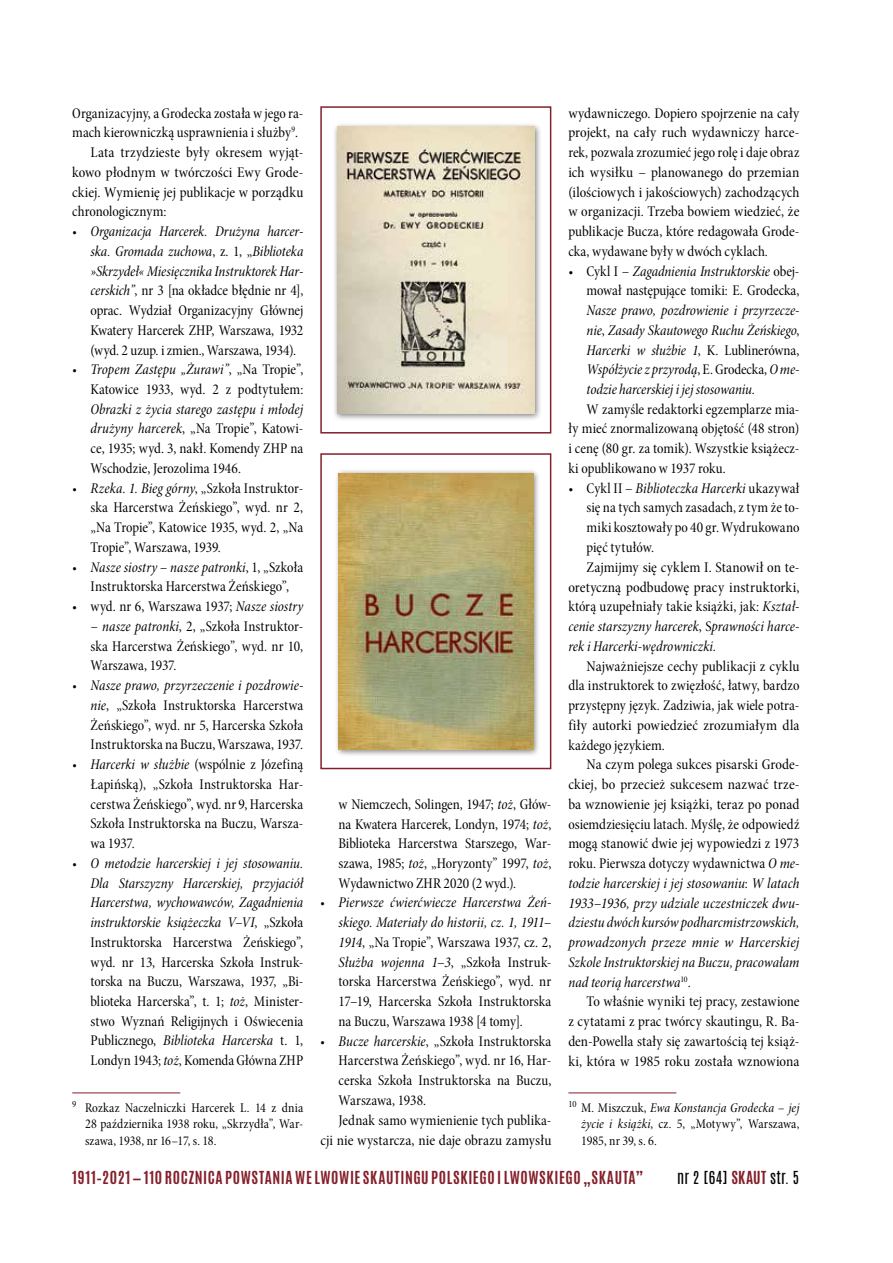
<style>
.page{position:relative;width:893px;height:1263px;background:#fff}
.page>*{position:absolute;margin:0;border:0;box-sizing:border-box;transform-origin:0 0}
.t1{font:15px/19.8px "Minion Pro Cn Subh";color:#000;text-align:justify}
.t2{font:15px/19.8px "Minion Pro Cn It Subh";letter-spacing:.005em;color:#000;text-align:justify}
.t3{font:700 15px "Antonio";letter-spacing:.04em;color:#841f2a}
.t4{font:15px "Antonio";letter-spacing:.025em;color:#000}
.t5{font:13.5px/16.2px "Minion Pro Cn Subh";letter-spacing:.005em;color:#000;text-align:justify}
.t6{font:13.5px "Minion Pro Cn It Subh";letter-spacing:.01em;color:#000}
.s1{font-family:"Minion Pro Cn Subh"}
.s2{font-family:"Minion Pro Cn It Subh"}
.s3{font-weight:700;color:#841f2a}
</style>
<div class="page">
<hr style="left:72px;top:1092px;width:108px;height:1px;background:#841f2a">
<hr style="left:568px;top:1092px;width:108px;height:1px;background:#841f2a">
<div style="left:320px;top:106px;width:231px;height:327px;border:2px solid #841f2a"></div>
<div style="left:320px;top:453px;width:231px;height:316px;border:2px solid #841f2a"></div>
<div style="left:333px;top:122px;width:209px;height:299px;background:#000;opacity:.5"></div>
<img style="left:337px;top:127px;width:197px;height:287px">
<div style="left:334px;top:468px;width:207px;height:289px;background:#000;opacity:.5"></div>
<img style="left:339px;top:473px;width:194px;height:276px">
<p class="t1" style="left:72px;top:103px;width:233px">Organizacyjny, a Grodecka została w jego ra-</p>
<p class="t1" style="left:72px;top:123px;width:227px">mach kierowniczką usprawnienia i służby<sup>9</sup>.</p>
<p class="t1" style="left:91px;top:143px;width:214px">Lata trzydzieste były okresem wyjąt-</p>
<p class="t1" style="left:72px;top:162px;width:233px">kowo płodnym w twórczości Ewy Grode-</p>
<p class="t1" style="left:72px;top:182px;width:233px">ckiej. Wymienię jej publikacje w porządku</p>
<p class="t1" style="left:72px;top:202px;width:96px">chronologicznym:</p>
<p class="t2" style="left:91px;top:222px;width:214px;text-indent:-18px">• Organizacja Harcerek. Drużyna harcer&shy;ska. Gromada zuchowa<span class="s1">, z. 1, „</span>Biblioteka »Skrzydeł« Miesięcznika Instruktorek Har-</p>
<p class="t1" style="left:91px;top:281px;width:214px"><span class="s2">cerskich”</span>, nr 3 [na okładce błędnie nr 4], oprac. Wydział Organizacyjny Głównej Kwatery Harcerek ZHP, Warszawa, 1932 (wyd. 2 uzup. i zmien., Warszawa, 1934).</p>
<p class="t2" style="left:72px;top:360px;width:233px">• Tropem Zastępu „Żurawi”<span class="s1">, „Na Tropie”,</span></p>
<p class="t1" style="left:91px;top:380px;width:214px">Katowice 1933, wyd. 2 z podtytułem:</p>
<p class="t2" style="left:91px;top:399px;width:214px">Obrazki z życia starego zastępu i młodej</p>
<p class="t1" style="left:91px;top:419px;width:214px"><span class="s2">drużyny harcerek</span>, „Na Tropie”, Katowi&shy;ce, 1935; wyd. 3, nakł. Komendy ZHP na Wschodzie, Jerozolima 1946.</p>
<p class="t1" style="left:90px;top:478px;width:214px;text-indent:-18px"><span class="s2">• Rzeka. 1. Bieg górny</span>, „Szkoła Instruktor&shy;ska Harcerstwa Żeńskiego”, wyd. nr 2, „Na Tropie”, Katowice 1935, wyd. 2, „Na Tropie”, Warszawa, 1939.</p>
<p class="t2" style="left:72px;top:557px;width:233px">• Nasze siostry – nasze patronki<span class="s1">, 1, „Szkoła</span></p>
<p class="t1" style="left:90px;top:577px;width:200px">Instruktorska Harcerstwa Żeńskiego”,</p>
<p class="t1" style="left:72px;top:597px;width:233px">• wyd. nr 6, Warszawa 1937; <span class="s2">Nasze siostry</span></p>
<p class="t1" style="left:90px;top:616px;width:214px"><span class="s2">– nasze patronki</span>, 2, „Szkoła Instruktor&shy;ska Harcerstwa Żeńskiego”, wyd. nr 10, Warszawa, 1937.</p>
<p class="t2" style="left:72px;top:676px;width:233px">• Nasze prawo, przyrzeczenie i pozdrowie-</p>
<p class="t1" style="left:90px;top:695px;width:214px"><span class="s2">nie</span>, „Szkoła Instruktorska Harcerstwa Żeńskiego”, wyd. nr 5, Harcerska Szkoła Instruktorska na Buczu, Warszawa, 1937.</p>
<p class="t1" style="left:90px;top:755px;width:214px;text-indent:-18px"><span class="s2">• Harcerki w służbie</span> (wspólnie z Józefiną Łapińską), „Szkoła Instruktorska Har&shy;cerstwa Żeńskiego”, wyd. nr 9, Harcerska Szkoła Instruktorska na Buczu, Warsza&shy;wa 1937.</p>
<p class="t2" style="left:90px;top:853px;width:214px;text-indent:-18px">• O metodzie harcerskiej i jej stosowaniu.<br>Dla Starszyzny Harcerskiej, przyjaciół Harcerstwa, wychowawców, Zagadnienia instruktorskie książeczka V–VI<span class="s1">, „Szkoła</span></p>
<p class="t1" style="left:90px;top:932px;width:214px">Instruktorska Harcerstwa Żeńskiego”, wyd. nr 13, Harcerska Szkoła Instruk&shy;torska na Buczu, Warszawa, 1937, „Bi&shy;blioteka Harcerska”, t. 1; <span class="s2">toż</span>, Minister&shy;stwo Wyznań Religijnych i Oświecenia</p>
<p class="t2" style="left:90px;top:1031px;width:214px"><span class="s1">Publicznego,</span> Biblioteka Harcerska <span class="s1">t. 1,</span></p>
<p class="t1" style="left:90px;top:1051px;width:214px">Londyn 1943; <span class="s2">toż</span>, Komenda Główna ZHP</p>
<p class="t5" style="left:85px;top:1100px;width:220px;text-indent:-13px"><sup>9</sup> Rozkaz Naczelniczki Harcerek L. 14 z dnia 28 października 1938 roku, „Skrzydła”, War&shy;szawa, 1938, nr 16–17, s. 18.</p>
<p class="t1" style="left:339px;top:794px;width:214px">w Niemczech, Solingen, 1947; <span class="s2">toż</span>, Głów&shy;na Kwatera Harcerek, Londyn, 1974; <span class="s2">toż</span>, Biblioteka Harcerstwa Starszego, War&shy;szawa, 1985; <span class="s2">toż</span>, „Horyzonty” 1997, <span class="s2">toż</span>, Wydawnictwo ZHR 2020 (2 wyd.).</p>
<p class="t2" style="left:320px;top:893px;width:233px;text-align:right">• Pierwsze ćwierćwiecze Harcerstwa Żeń&shy;skiego. Materiały do historii, cz. 1, 1911–</p>
<p class="t1" style="left:339px;top:932px;width:214px"><span class="s2">1914</span>, „Na Tropie”, Warszawa 1937, cz. 2,</p>
<p class="t2" style="left:339px;top:952px;width:214px">Służba wojenna 1–3<span class="s1">, „Szkoła Instruk-</span></p>
<p class="t1" style="left:339px;top:972px;width:214px">torska Harcerstwa Żeńskiego”, wyd. nr 17–19, Harcerska Szkoła Instruktorska na Buczu, Warszawa 1938 [4 tomy].</p>
<p class="t1" style="left:320px;top:1031px;width:233px"><span class="s2">• Bucze harcerskie</span>, „Szkoła Instruktorska</p>
<p class="t1" style="left:339px;top:1051px;width:214px">Harcerstwa Żeńskiego”, wyd. nr 16, Har-</p>
<p class="t1" style="left:339px;top:1071px;width:214px">cerska Szkoła Instruktorska na Buczu,</p>
<p class="t1" style="left:339px;top:1090px;width:89px">Warszawa, 1938.</p>
<p class="t1" style="left:339px;top:1110px;width:214px">Jednak samo wymienienie tych publika-</p>
<p class="t1" style="left:320px;top:1130px;width:233px">cji nie wystarcza, nie daje obrazu zamysłu</p>
<p class="t1" style="left:568px;top:103px;width:233px">wydawniczego. Dopiero spojrzenie na cały projekt, na cały ruch wydawniczy harce&shy;rek, pozwala zrozumieć jego rolę i daje obraz ich wysiłku – planowanego do przemian (ilościowych i jakościowych) zachodzących w organizacji. Trzeba bowiem wiedzieć, że publikacje Bucza, które redagowała Grode&shy;cka, wydawane były w dwóch cyklach.</p>
<p class="t2" style="left:568px;top:261px;width:233px"><span class="s1">• Cykl I –</span> Zagadnienia Instruktorskie <span class="s1">obej-</span></p>
<p class="t1" style="left:587px;top:281px;width:214px">mował następujące tomiki: E. Grodecka,</p>
<p class="t2" style="left:587px;top:301px;width:214px">Nasze prawo, pozdrowienie i przyrzecze&shy;nie<span class="s1">,</span> Zasady Skautowego Ruchu Żeńskiego<span class="s1">, </span>Harcerki w służbie 1<span class="s1">, K. Lublinerówna, </span>Współżycie z przyrodą<span class="s1">, E. Grodecka,</span> O me&shy;todzie harcerskiej i jej stosowaniu<span class="s1">.</span></p>
<p class="t1" style="left:568px;top:399px;width:233px;text-indent:18px">W zamyśle redaktorki egzemplarze mia&shy;ły mieć znormalizowaną objętość (48 stron) i cenę (80 gr. za tomik). Wszystkie książecz&shy;ki opublikowano w 1937 roku.</p>
<p class="t2" style="left:568px;top:478px;width:233px"><span class="s1">• Cykl II –</span> Biblioteczka Harcerki <span class="s1">ukazywał</span></p>
<p class="t1" style="left:587px;top:498px;width:214px">się na tych samych zasadach, z tym że to-</p>
<p class="t1" style="left:587px;top:518px;width:214px">miki kosztowały po 40 gr. Wydrukowano</p>
<p class="t1" style="left:587px;top:537px;width:69px">pięć tytułów.</p>
<p class="t1" style="left:587px;top:557px;width:214px">Zajmijmy się cyklem I. Stanowił on te-</p>
<p class="t1" style="left:568px;top:577px;width:233px">oretyczną podbudowę pracy instruktorki,</p>
<p class="t1" style="left:568px;top:597px;width:233px">którą uzupełniały takie książki, jak: <span class="s2">Kształ-</span></p>
<p class="t2" style="left:568px;top:616px;width:233px">cenie starszyzny harcerek<span class="s1">, S</span>prawności harce&shy;rek i Harcerki-wędrowniczki<span class="s1">.</span></p>
<p class="t1" style="left:568px;top:656px;width:233px;text-indent:18px">Najważniejsze cechy publikacji z cyklu dla instruktorek to zwięzłość, łatwy, bardzo przystępny język. Zadziwia, jak wiele potra&shy;fiły autorki powiedzieć zrozumiałym dla każdego językiem.</p>
<p class="t1" style="left:568px;top:755px;width:233px;text-indent:18px">Na czym polega sukces pisarski Grode&shy;ckiej, bo przecież sukcesem nazwać trze&shy;ba wznowienie jej książki, teraz po ponad osiemdziesięciu latach. Myślę, że odpowiedź mogą stanowić dwie jej wypowiedzi z 1973 roku. Pierwsza dotyczy wydawnictwa <span class="s2">O me-</span></p>
<p class="t2" style="left:568px;top:873px;width:233px">todzie harcerskiej i jej stosowaniu<span class="s1">:</span> W latach 1933–1936, przy udziale uczestniczek dwu&shy;dziestu dwóch kursów podharcmistrzowskich, prowadzonych przeze mnie w Harcerskiej Szkole Instruktorskiej na Buczu, pracowałam nad teorią harcerstwa<sup>10</sup><span class="s1">.</span></p>
<p class="t1" style="left:568px;top:992px;width:233px;text-indent:18px">To właśnie wyniki tej pracy, zestawione z cytatami z prac twórcy skautingu, R. Ba&shy;den-Powella stały się zawartością tej książ&shy;ki, która w 1985 roku została wznowiona</p>
<p class="t6" style="left:568px;top:1099px;width:233px"><sup>10</sup> <span class="s1">M. Miszczuk,</span> Ewa Konstancja Grodecka – jej</p>
<p class="t5" style="left:581px;top:1116px;width:220px"><span class="s2">życie i książki</span>, cz. 5, „Motywy”, Warszawa,<br>1985, nr 39, s. 6.</p>
<p class="t3" style="left:72px;top:1166px;width:573px">1911–2021 — 110 ROCZNICA POWSTANIA WE LWOWIE SKAUTINGU POLSKIEGO I LWOWSKIEGO „SKAUTA”</p>
<p class="t4" style="left:677px;top:1166px;width:124px">NR 2 [64] <span class="s3">SKAUT</span> STR. 5</p>
</div>
